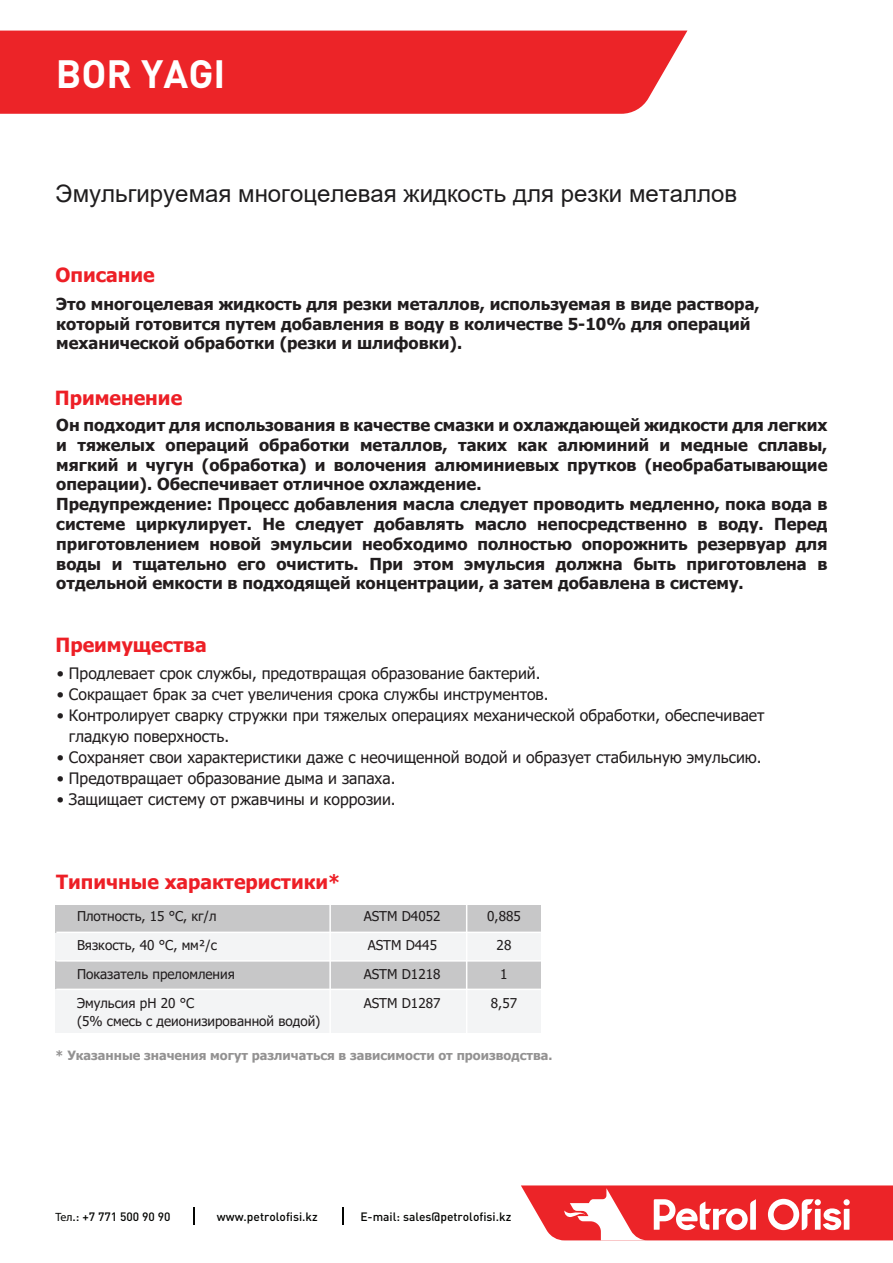
<style>
.page{position:relative;width:893px;height:1263px;background:#fff}
.page>*{position:absolute;margin:0;border:0;box-sizing:border-box;transform-origin:0 0}
.t1{font:39px "DINT Bold";color:#fff}
.t2{font:24px "Arial";color:#1f1d1e}
.t3{font:700 19.5px "Tahoma";color:#ed1f26}
.t4{font:700 16.5px/19.8px "Tahoma";color:#211d1e}
.t5{font:15.75px/21px "Tahoma";color:#211d1e}
.t6{font:13.5px/18.5px "Tahoma";color:#211d1e}
.t7{font:700 12.75px "Tahoma";color:#939292}
.t8{font:12px "DINT Medium";color:#040503}
.s1{font-family:"Myriad Pro"}
</style>
<div class="page">
<div style="left:0;top:31px;width:687px;height:83px;background:#ec2428"></div>
<svg style="left:521px;top:1185px;width:372px;height:55px"></svg>
<svg style="left:342px;top:1207px;width:1px;height:17px"></svg>
<svg style="left:194px;top:1207px;width:1px;height:17px"></svg>
<div style="left:56px;top:905px;width:274px;height:28px;background:#c7c7c8"></div>
<div style="left:330px;top:905px;width:136px;height:28px;background:#c7c7c8"></div>
<div style="left:466px;top:905px;width:75px;height:28px;background:#c7c7c8"></div>
<div style="left:56px;top:933px;width:274px;height:28px;background:#f3f4f5"></div>
<div style="left:330px;top:933px;width:136px;height:28px;background:#f3f4f5"></div>
<div style="left:466px;top:933px;width:75px;height:28px;background:#f3f4f5"></div>
<div style="left:56px;top:961px;width:274px;height:28px;background:#c7c7c8"></div>
<div style="left:330px;top:961px;width:136px;height:28px;background:#c7c7c8"></div>
<div style="left:466px;top:961px;width:75px;height:28px;background:#c7c7c8"></div>
<div style="left:56px;top:989px;width:274px;height:44px;background:#f3f4f5"></div>
<div style="left:330px;top:989px;width:136px;height:44px;background:#f3f4f5"></div>
<div style="left:466px;top:989px;width:75px;height:44px;background:#f3f4f5"></div>
<hr style="left:329px;top:904px;width:2px;height:129px;background:#fff">
<hr style="left:466px;top:904px;width:1px;height:129px;background:#fff">
<hr style="left:56px;top:931px;width:485px;height:2px;background:#fff">
<hr style="left:56px;top:960px;width:485px;height:1px;background:#fff">
<hr style="left:56px;top:988px;width:485px;height:2px;background:#fff">
<h1 class="t1" style="left:56px;top:49px;width:171px">BOR YAGI</h1>
<h2 class="t2" style="left:56px;top:177px;width:683px">Эмульгируемая многоцелевая жидкость для резки металлов</h2>
<p class="t3" style="left:56px;top:262px;width:101px">Описание</p>
<p class="t4" style="left:56px;top:294px;width:705px">Это многоцелевая жидкость для резки металлов, используемая в виде раствора, который готовится путем добавления в воду в количестве 5-10% для операций механической обработки (резки и шлифовки).</p>
<p class="t3" style="left:55px;top:384px;width:129px">Применение</p>
<p class="t4" style="left:56px;top:416px;width:773px">Он подходит для использования в качестве смазки и охлаждающей жидкости для легких и тяжелых операций обработки металлов, таких как алюминий и медные сплавы, мягкий и чугун (обработка) и волочения алюминиевых прутков (необрабатывающие операции). Обеспечивает отличное охлаждение.<br>Предупреждение: Процесс добавления масла следует проводить медленно, пока вода в системе циркулирует. Не следует добавлять масло непосредственно в воду. Перед приготовлением новой эмульсии необходимо полностью опорожнить резервуар для воды и тщательно его очистить. При этом эмульсия должна быть приготовлена в отдельной емкости в подходящей концентрации, а затем добавлена в систему.</p>
<p class="t3" style="left:56px;top:631px;width:153px">Преимущества</p>
<p class="t5" style="left:57px;top:664px;width:485px">• Продлевает срок службы, предотвращая образование бактерий.</p>
<p class="t5" style="left:57px;top:685px;width:493px">• Сокращает брак за счет увеличения срока службы инструментов.</p>
<p class="t5" style="left:69px;top:706px;width:697px;text-indent:-12px">• Контролирует сварку стружки при тяжелых операциях механической обработки, обеспечивает гладкую поверхность.</p>
<p class="t5" style="left:57px;top:748px;width:706px">• Сохраняет свои характеристики даже с неочищенной водой и образует стабильную эмульсию.</p>
<p class="t5" style="left:57px;top:769px;width:340px">• Предотвращает образование дыма и запаха.</p>
<p class="t5" style="left:57px;top:790px;width:340px">• Защищает систему от ржавчины и коррозии.</p>
<p class="t3" style="left:56px;top:868px;width:286px">Типичные характеристики*</p>
<p class="t6" style="left:77px;top:908px;width:141px">Плотность, 15 °C, кг/л</p>
<p class="t6" style="left:364px;top:908px;width:78px">ASTM D4052</p>
<p class="t6" style="left:487px;top:908px;width:35px">0,885</p>
<p class="t6" style="left:77px;top:937px;width:141px">Вязкость, 40 °C, мм²/с</p>
<p class="t6" style="left:368px;top:937px;width:71px">ASTM D445</p>
<p class="t6" style="left:497px;top:937px;width:16px">28</p>
<p class="t6" style="left:77px;top:965px;width:159px">Показатель преломления</p>
<p class="t6" style="left:364px;top:965px;width:78px">ASTM D1218</p>
<p class="t6" style="left:500px;top:965px;width:9px">1</p>
<p class="t6" style="left:77px;top:994px;width:245px">Эмульсия pH 20 °C<br>(5% смесь с деионизированной водой)</p>
<p class="t6" style="left:364px;top:994px;width:78px">ASTM D1287</p>
<p class="t6" style="left:491px;top:994px;width:28px">8,57</p>
<p class="t7" style="left:56px;top:1046px;width:498px">* Указанные значения могут различаться в зависимости от производства.</p>
<p class="t8" style="left:56px;top:1208px;width:117px"><span class="s1">Тел</span>.: +7 771 500 90 90</p>
<p class="t8" style="left:217px;top:1208px;width:102px">www.petrolofisi.kz</p>
<p class="t8" style="left:360px;top:1208px;width:152px">E-mail: sales@petrolofisi.kz</p>
</div>
